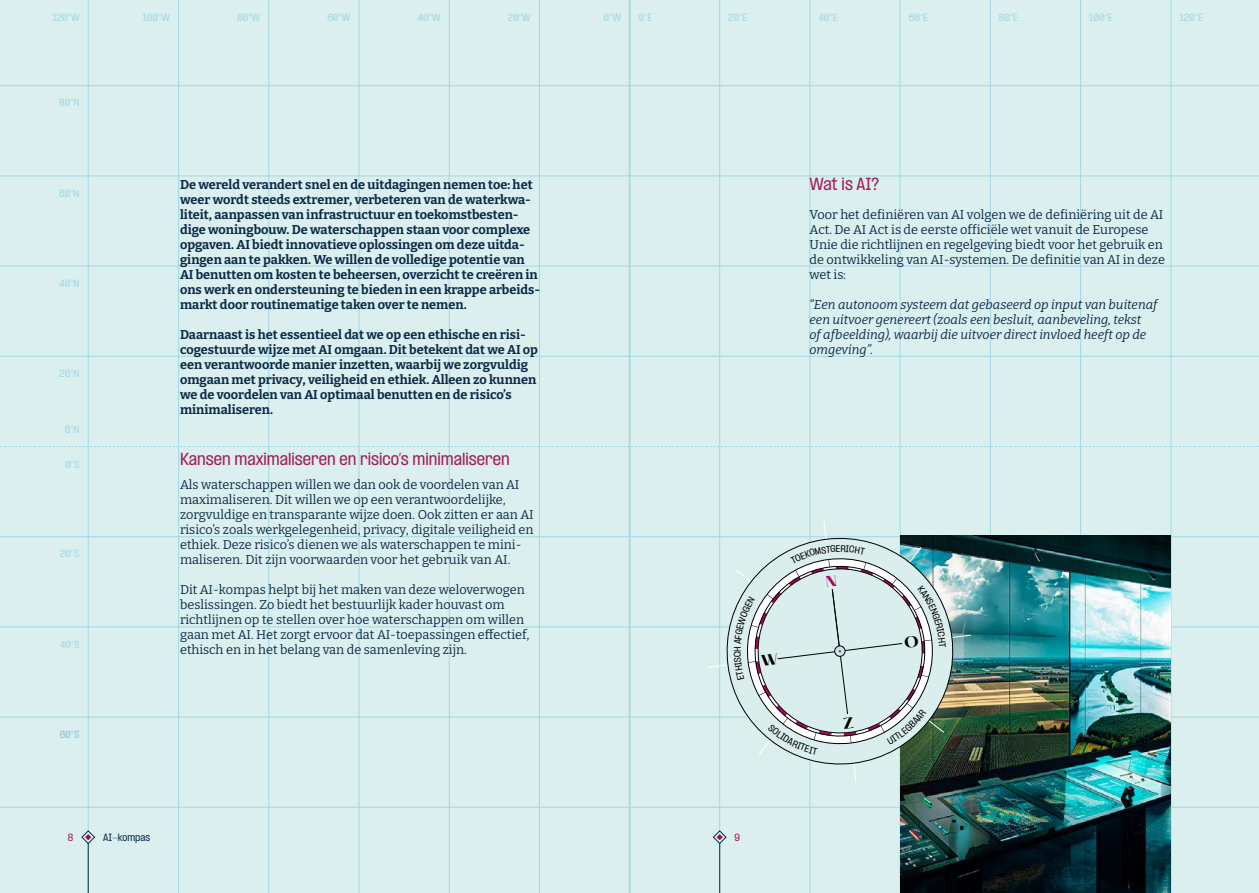
<style>
.page{position:relative;width:1259px;height:893px;background:#dbefef}
.page>*{position:absolute;margin:0;border:0;box-sizing:border-box;transform-origin:0 0}
.VK_tussenkop{font:500 semi-condensed 15px "PP Formula";color:#a01c58}
.VK_broodtekst{font:12.75px/15px "Bitter";color:#0a2a47}
.VK_broodtekst-2{font:700 12.75px/15px "Bitter";color:#0a2a47}
.VK_broodtekst-3{font:italic 12.75px/15px "Bitter";color:#0a2a47}
.t1{font:500 semi-condensed 9px "PP Formula";color:#a2d8e4}
.t2{font:500 semi-condensed 9px "PP Formula";color:#0a2a47}
.t3{font:500 semi-condensed 9px "PP Formula";color:#8ac3da}
.t4{font:500 semi-condensed 9px "PP Formula";color:#a01c58}
</style>
<div class="page">
<hr style="left:88px;top:0;width:1px;height:893px;background:#a2d8e4">
<hr style="left:178px;top:0;width:1px;height:893px;background:#a2d8e4">
<hr style="left:268px;top:0;width:1px;height:893px;background:#a2d8e4">
<hr style="left:359px;top:0;width:1px;height:893px;background:#a2d8e4">
<hr style="left:449px;top:0;width:1px;height:893px;background:#a2d8e4">
<hr style="left:539px;top:0;width:1px;height:893px;background:#a2d8e4">
<svg style="left:0;top:446px;width:1259px;height:1px"></svg>
<hr style="left:0;top:536px;width:1259px;height:1px;background:#a2d8e4">
<hr style="left:0;top:627px;width:1259px;height:1px;background:#a2d8e4">
<hr style="left:0;top:717px;width:1259px;height:1px;background:#a2d8e4">
<hr style="left:0;top:807px;width:1259px;height:1px;background:#a2d8e4">
<hr style="left:0;top:356px;width:1259px;height:1px;background:#a2d8e4">
<hr style="left:0;top:266px;width:1259px;height:1px;background:#a2d8e4">
<hr style="left:0;top:176px;width:1259px;height:1px;background:#a2d8e4">
<hr style="left:0;top:85px;width:1259px;height:1px;background:#a2d8e4">
<hr style="left:1170px;top:0;width:1px;height:893px;background:#a2d8e4">
<hr style="left:629px;top:0;width:1px;height:893px;background:#a2d8e4">
<hr style="left:1080px;top:0;width:1px;height:893px;background:#a2d8e4">
<hr style="left:990px;top:0;width:1px;height:893px;background:#a2d8e4">
<hr style="left:900px;top:0;width:1px;height:893px;background:#a2d8e4">
<hr style="left:809px;top:0;width:1px;height:893px;background:#a2d8e4">
<hr style="left:719px;top:0;width:1px;height:893px;background:#a2d8e4">
<img style="left:900px;top:536px;width:270px;height:357px">
<svg style="left:81px;top:830px;width:14px;height:14px"></svg>
<hr style="left:88px;top:843px;width:1px;height:50px;background:#0a2a47">
<svg style="left:713px;top:830px;width:13px;height:14px"></svg>
<hr style="left:719px;top:843px;width:1px;height:50px;background:#0a2a47">
<svg style="left:708px;top:520px;width:263px;height:262px"></svg>
<p class="t1" style="left:52px;top:12px;width:29px">120°W</p>
<p class="t1" style="left:143px;top:12px;width:29px">100°W</p>
<p class="t1" style="left:237px;top:12px;width:24px">80°W</p>
<p class="t1" style="left:327px;top:12px;width:25px">60°W</p>
<p class="t1" style="left:418px;top:12px;width:24px">40°W</p>
<p class="t1" style="left:508px;top:12px;width:24px">20°W</p>
<p class="t1" style="left:603px;top:12px;width:19px">0°W</p>
<p class="t1" style="left:638px;top:12px;width:15px">0°E</p>
<p class="t1" style="left:728px;top:12px;width:21px">20°E</p>
<p class="t1" style="left:818px;top:12px;width:21px">40°E</p>
<p class="t1" style="left:909px;top:12px;width:21px">60°E</p>
<p class="t1" style="left:999px;top:12px;width:21px">80°E</p>
<p class="t1" style="left:1089px;top:12px;width:25px">100°E</p>
<p class="t1" style="left:1179px;top:12px;width:25px">120°E</p>
<p class="t1" style="left:59px;top:97px;width:22px">80°N</p>
<p class="t1" style="left:59px;top:188px;width:22px">60°N</p>
<p class="t1" style="left:59px;top:277px;width:22px">40°N</p>
<p class="t1" style="left:59px;top:368px;width:22px">20°N</p>
<p class="t1" style="left:65px;top:424px;width:16px">0°N</p>
<p class="t1" style="left:65px;top:458px;width:16px">0°S</p>
<p class="t1" style="left:60px;top:548px;width:21px">20°S</p>
<p class="t1" style="left:60px;top:639px;width:21px">40°S</p>
<p class="t3" style="left:60px;top:729px;width:21px">60°S</p>
<p class="VK_broodtekst-2" style="left:180px;top:177px;width:361px">De wereld verandert snel en de uitdagingen nemen toe: het weer wordt steeds extremer, verbeteren van de waterkwa&shy;liteit, aanpassen van infrastructuur en toekomstbesten&shy;dige woningbouw. De waterschappen staan voor complexe opgaven. AI biedt innovatieve oplossingen om deze uitda&shy;gingen aan te pakken. We willen de volledige potentie van AI benutten om kosten te beheersen, overzicht te creëren in ons werk en ondersteuning te bieden in een krappe arbeids&shy;markt door routinematige taken over te nemen.</p>
<p class="VK_broodtekst-2" style="left:180px;top:327px;width:359px">Daarnaast is het essentieel dat we op een ethische en risi&shy;cogestuurde wijze met AI omgaan. Dit betekent dat we AI op een verantwoorde manier inzetten, waarbij we zorgvuldig omgaan met privacy, veiligheid en ethiek. Alleen zo kunnen we de voordelen van AI optimaal benutten en de risico’s minimaliseren.</p>
<p class="VK_tussenkop" style="left:180px;top:450px;width:331px">Kansen maximaliseren en risico’s minimaliseren</p>
<p class="VK_broodtekst" style="left:180px;top:477px;width:355px">Als waterschappen willen we dan ook de voordelen van AI maximaliseren. Dit willen we op een verantwoordelijke, zorgvuldige en transparante wijze doen. Ook zitten er aan AI risico’s zoals werkgelegenheid, privacy, digitale veiligheid en ethiek. Deze risico’s dienen we als waterschappen te mini&shy;maliseren. Dit zijn voorwaarden voor het gebruik van AI.</p>
<p class="VK_broodtekst" style="left:180px;top:582px;width:351px">Dit AI-kompas helpt bij het maken van deze weloverwogen beslissingen. Zo biedt het bestuurlijk kader houvast om richtlijnen op te stellen over hoe waterschappen om willen gaan met AI. Het zorgt ervoor dat AI-toepassingen effectief, ethisch en in het belang van de samenleving zijn.</p>
<p class="t4" style="left:68px;top:832px;width:7px">8</p>
<p class="t2" style="left:103px;top:832px;width:49px">AI-kompas</p>
<p class="t4" style="left:734px;top:832px;width:7px">9</p>
<p class="VK_tussenkop" style="left:809px;top:175px;width:71px">Wat is AI?</p>
<p class="VK_broodtekst" style="left:809px;top:207px;width:357px">Voor het definiëren van AI volgen we de definiëring uit de AI Act. De AI Act is de eerste officiële wet vanuit de Europese Unie die richtlijnen en regelgeving biedt voor het gebruik en de ontwikkeling van AI-systemen. De definitie van AI in deze wet is:</p>
<p class="VK_broodtekst-3" style="left:809px;top:297px;width:349px">“Een autonoom systeem dat gebaseerd op input van buitenaf een uitvoer genereert (zoals een besluit, aanbeveling, tekst<br>of afbeelding), waarbij die uitvoer direct invloed heeft op de omgeving”.</p>
</div>
